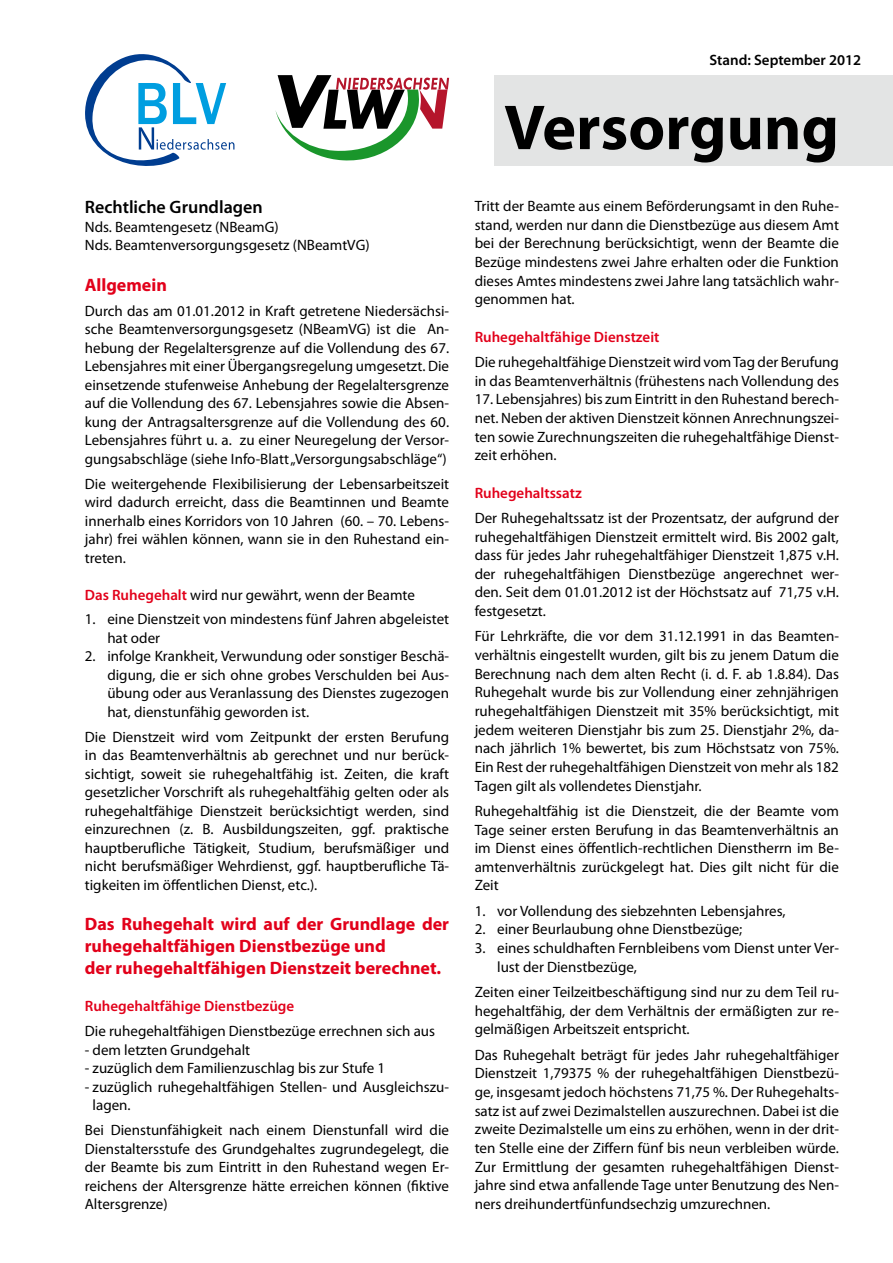
<style>
.page{position:relative;width:893px;height:1263px;background:#fff}
.page>*{position:absolute;margin:0;border:0;box-sizing:border-box;transform-origin:0 0}
.t1{font:700 64.05px "Myriad Pro";color:#000}
.t2{font:700 18px/22px "Myriad Pro";color:#e2001a}
.t3{font:600 18px "Myriad Pro";color:#000}
.t4{font:15px/18.6px "Myriad Pro";color:#000;text-align:justify}
.t5{font:600 15px "Myriad Pro";color:#e2001a}
.t6{font:600 15px "Myriad Pro";color:#000}
.s1{font-weight:600;color:#e2001a}
</style>
<div class="page">
<div style="left:495px;top:75px;width:398px;height:90px;background:#e3e4e4"></div>
<svg style="left:85px;top:54px;width:149px;height:112px"></svg>
<svg style="left:275px;top:75px;width:174px;height:86px"></svg>
<p class="t3" style="left:85px;top:196px;width:179px">Rechtliche Grundlagen</p>
<p class="t4" style="left:85px;top:217px;width:286px">Nds. Beamtengesetz (NBeamG)<br>Nds. Beamtenversorgungsgesetz (NBeamtVG)</p>
<p class="t2" style="left:85px;top:273px;width:84px">Allgemein</p>
<p class="t4" style="left:85px;top:301px;width:366px">Durch das am 01.01.2012 in Kraft getretene Niedersächsi&shy;sche Beamtenversorgungsgesetz (NBeamVG) ist die An&shy;hebung der Regelaltersgrenze auf die Vollendung des 67.<br>Lebensjahres mit einer Übergangsregelung umgesetzt. Die einsetzende stufenweise Anhebung der Regelaltersgrenze auf die Vollendung des 67. Lebensjahres sowie die Absen&shy;kung der Antragsaltersgrenze auf die Vollendung des 60.<br>Lebensjahres führt u. a. zu einer Neuregelung der Versor&shy;gungsabschläge (siehe Info-Blatt „Versorgungsabschläge“)</p>
<p class="t4" style="left:85px;top:474px;width:366px">Die weitergehende Flexibilisierung der Lebensarbeitszeit wird dadurch erreicht, dass die Beamtinnen und Beamte innerhalb eines Korridors von 10 Jahren (60. – 70. Lebens&shy;jahr) frei wählen können, wann sie in den Ruhestand ein&shy;treten.</p>
<p class="t4" style="left:85px;top:585px;width:332px"><span class="s1">Das Ruhegehalt</span> wird nur gewährt, wenn der Beamte</p>
<p class="t4" style="left:107px;top:610px;width:343px;text-indent:-22px">1. eine Dienstzeit von mindestens fünf Jahren abgeleistet hat oder</p>
<p class="t4" style="left:107px;top:647px;width:343px;text-indent:-22px">2. infolge Krankheit, Verwundung oder sonstiger Beschä&shy;digung, die er sich ohne grobes Verschulden bei Aus&shy;übung oder aus Veranlassung des Dienstes zugezogen hat, dienstunfähig geworden ist.</p>
<p class="t4" style="left:85px;top:727px;width:366px">Die Dienstzeit wird vom Zeitpunkt der ersten Berufung in das Beamtenverhältnis ab gerechnet und nur berück&shy;sichtigt, soweit sie ruhegehaltfähig ist. Zeiten, die kraft gesetzlicher Vorschrift als ruhegehaltfähig gelten oder als ruhegehaltfähige Dienstzeit berücksichtigt werden, sind einzurechnen (z. B. Ausbildungszeiten, ggf. praktische hauptberufliche Tätigkeit, Studium, berufsmäßiger und nicht berufsmäßiger Wehrdienst, ggf. hauptberufliche Tä&shy;tigkeiten im öffentlichen Dienst, etc.).</p>
<p class="t2" style="left:85px;top:912px;width:366px">Das Ruhegehalt wird auf der Grundlage der ruhegehaltfähigen Dienstbezüge und<br>der ruhegehaltfähigen Dienstzeit berechnet.</p>
<p class="t5" style="left:85px;top:997px;width:211px">Ruhegehaltfähige Dienstbezüge</p>
<p class="t4" style="left:85px;top:1022px;width:352px">Die ruhegehaltfähigen Dienstbezüge errechnen sich aus</p>
<p class="t4" style="left:85px;top:1040px;width:167px">- dem letzten Grundgehalt</p>
<p class="t4" style="left:85px;top:1058px;width:302px">- zuzüglich dem Familienzuschlag bis zur Stufe 1</p>
<p class="t4" style="left:93px;top:1077px;width:358px;text-indent:-8px">- zuzüglich ruhegehaltfähigen Stellen- und Ausgleichszu&shy;lagen.</p>
<p class="t4" style="left:85px;top:1120px;width:366px">Bei Dienstunfähigkeit nach einem Dienstunfall wird die Dienstaltersstufe des Grundgehaltes zugrundegelegt, die der Beamte bis zum Eintritt in den Ruhestand wegen Er&shy;reichens der Altersgrenze hätte erreichen können (fiktive Altersgrenze)</p>
<p class="t6" style="left:709px;top:51px;width:153px">Stand: September 2012</p>
<h1 class="t1" style="left:504px;top:86px;width:336px">Versorgung</h1>
<p class="t4" style="left:475px;top:197px;width:366px">Tritt der Beamte aus einem Beförderungsamt in den Ruhe&shy;stand, werden nur dann die Dienstbezüge aus diesem Amt bei der Berechnung berücksichtigt, wenn der Beamte die Bezüge mindestens zwei Jahre erhalten oder die Funktion dieses Amtes mindestens zwei Jahre lang tatsächlich wahr&shy;genommen hat.</p>
<p class="t5" style="left:475px;top:327px;width:186px">Ruhegehaltfähige Dienstzeit</p>
<p class="t4" style="left:475px;top:352px;width:366px">Die ruhegehaltfähige Dienstzeit wird vom Tag der Berufung in das Beamtenverhältnis (frühestens nach Vollendung des</p>
<p class="t4" style="left:475px;top:390px;width:366px">17. Lebensjahres) bis zum Eintritt in den Ruhestand berech&shy;net. Neben der aktiven Dienstzeit können Anrechnungszei&shy;ten sowie Zurechnungszeiten die ruhegehaltfähige Dienst&shy;zeit erhöhen.</p>
<p class="t5" style="left:475px;top:483px;width:109px">Ruhegehaltssatz</p>
<p class="t4" style="left:475px;top:508px;width:366px">Der Ruhegehaltssatz ist der Prozentsatz, der aufgrund der ruhegehaltfähigen Dienstzeit ermittelt wird. Bis 2002 galt, dass für jedes Jahr ruhegehaltfähiger Dienstzeit 1,875 v.H. der ruhegehaltfähigen Dienstbezüge angerechnet wer&shy;den. Seit dem 01.01.2012 ist der Höchstsatz auf 71,75 v.H. festgesetzt.</p>
<p class="t4" style="left:475px;top:627px;width:366px">Für Lehrkräfte, die vor dem 31.12.1991 in das Beamten&shy;verhältnis eingestellt wurden, gilt bis zu jenem Datum die Berechnung nach dem alten Recht (i. d. F. ab 1.8.84). Das Ruhegehalt wurde bis zur Vollendung einer zehnjährigen ruhegehaltfähigen Dienstzeit mit 35% berücksichtigt, mit jedem weiteren Dienstjahr bis zum 25. Dienstjahr 2%, da&shy;nach jährlich 1% bewertet, bis zum Höchstsatz von 75%.<br>Ein Rest der ruhegehaltfähigen Dienstzeit von mehr als 182<br>Tagen gilt als vollendetes Dienstjahr.</p>
<p class="t4" style="left:475px;top:801px;width:366px">Ruhegehaltfähig ist die Dienstzeit, die der Beamte vom Tage seiner ersten Berufung in das Beamtenverhältnis an im Dienst eines öffentlich-rechtlichen Dienstherrn im Be&shy;amtenverhältnis zurückgelegt hat. Dies gilt nicht für die Zeit</p>
<p class="t4" style="left:475px;top:901px;width:312px">1. vor Vollendung des siebzehnten Lebensjahres,</p>
<p class="t4" style="left:475px;top:920px;width:269px">2. einer Beurlaubung ohne Dienstbezüge;</p>
<p class="t4" style="left:497px;top:938px;width:343px;text-indent:-22px">3. eines schuldhaften Fernbleibens vom Dienst unter Ver&shy;lust der Dienstbezüge,</p>
<p class="t4" style="left:475px;top:982px;width:366px">Zeiten einer Teilzeitbeschäftigung sind nur zu dem Teil ru&shy;hegehaltfähig, der dem Verhältnis der ermäßigten zur re&shy;gelmäßigen Arbeitszeit entspricht.</p>
<p class="t4" style="left:475px;top:1045px;width:366px">Das Ruhegehalt beträgt für jedes Jahr ruhegehaltfähiger Dienstzeit 1,79375 % der ruhegehaltfähigen Dienstbezü&shy;ge, insgesamt jedoch höchstens 71,75 %. Der Ruhegehalts&shy;satz ist auf zwei Dezimalstellen auszurechnen. Dabei ist die zweite Dezimalstelle um eins zu erhöhen, wenn in der drit&shy;ten Stelle eine der Ziffern fünf bis neun verbleiben würde.<br>Zur Ermittlung der gesamten ruhegehaltfähigen Dienst&shy;jahre sind etwa anfallende Tage unter Benutzung des Nen&shy;ners dreihundertfünfundsechzig umzurechnen.</p>
</div>
